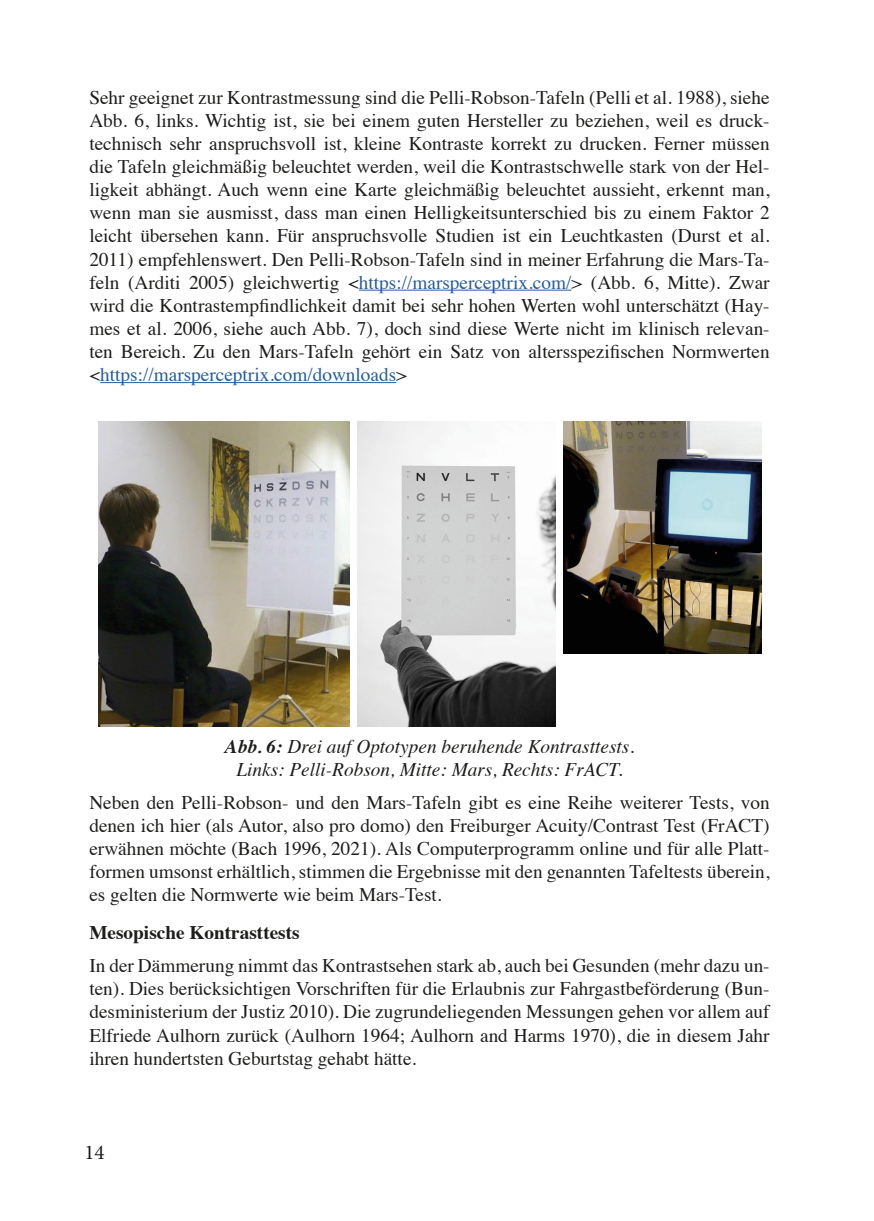
<style>
.page{position:relative;width:874px;height:1221px;background:#fff}
.page>*{position:absolute;margin:0;border:0;box-sizing:border-box;transform-origin:0 0}
.t1{font:21px "Minion Pro";color:#1d1d1b}
.t2{font:19.25px/23.1px "Times";color:#1d1d1b;text-align:justify}
.Legende{font:italic 19.25px/23.1px "Times";color:#1d1d1b;text-align:center}
.Überschrift_2{font:700 19.25px "Times";color:#1d1d1b}
.s1{color:#275b9c}
.s2{font-weight:700}
</style>
<div class="page">
<hr style="left:359px;top:290px;width:212px;height:1px;background:#275b9c">
<hr style="left:100px;top:382px;width:296px;height:1px;background:#275b9c">
<img style="left:98px;top:421px;width:251px;height:305px">
<img style="left:357px;top:421px;width:197px;height:305px">
<img style="left:563px;top:421px;width:197px;height:232px">
<p class="t2" style="left:89px;top:84px;width:681px">Sehr geeignet zur Kontrastmessung sind die Pelli-Robson-Tafeln (Pelli et al. 1988), siehe Abb. 6, links. Wichtig ist, sie bei einem guten Hersteller zu beziehen, weil es druck&shy;technisch sehr anspruchsvoll ist, kleine Kontraste korrekt zu drucken. Ferner müssen die Tafeln gleichmäßig beleuchtet werden, weil die Kontrastschwelle stark von der Hel&shy;ligkeit abhängt. Auch wenn eine Karte gleichmäßig beleuchtet aussieht, erkennt man, wenn man sie ausmisst, dass man einen Helligkeitsunterschied bis zu einem Faktor 2 leicht übersehen kann. Für anspruchsvolle Studien ist ein Leuchtkasten (Durst et al.<br>2011) empfehlenswert. Den Pelli-Robson-Tafeln sind in meiner Erfahrung die Mars-Ta&shy;feln (Arditi 2005) gleichwertig &lt;<span class="s1">https://marsperceptrix.com/</span>&gt; (Abb. 6, Mitte). Zwar wird die Kontrastempfindlichkeit damit bei sehr hohen Werten wohl unterschätzt (Hay&shy;mes et al. 2006, siehe auch Abb. 7), doch sind diese Werte nicht im klinisch relevan&shy;ten Bereich. Zu den Mars-Tafeln gehört ein Satz von altersspezifischen Normwerten &lt;<span class="s1">https://marsperceptrix.com/downloads</span>&gt;</p>
<p class="Legende" style="left:225px;top:733px;width:410px"><span class="s2">Abb. 6:</span> Drei auf Optotypen beruhende Kontrasttests.<br>Links: Pelli-Robson, Mitte: Mars, Rechts: FrACT.</p>
<p class="t2" style="left:89px;top:789px;width:681px">Neben den Pelli-Robson- und den Mars-Tafeln gibt es eine Reihe weiterer Tests, von denen ich hier (als Autor, also pro domo) den Freiburger Acuity/Contrast Test (FrACT) erwähnen möchte (Bach 1996, 2021). Als Computerprogramm online und für alle Platt&shy;formen umsonst erhältlich, stimmen die Ergebnisse mit den genannten Tafeltests überein, es gelten die Normwerte wie beim Mars-Test.</p>
<p class="Überschrift_2" style="left:89px;top:914px;width:212px">Mesopische Kontrasttests</p>
<p class="t2" style="left:89px;top:952px;width:681px">In der Dämmerung nimmt das Kontrastsehen stark ab, auch bei Gesunden (mehr dazu un&shy;ten). Dies berücksichtigen Vorschriften für die Erlaubnis zur Fahrgastbeförderung (Bun&shy;desministerium der Justiz 2010). Die zugrundeliegenden Messungen gehen vor allem auf Elfriede Aulhorn zurück (Aulhorn 1964; Aulhorn and Harms 1970), die in diesem Jahr ihren hundertsten Geburtstag gehabt hätte.</p>
<p class="t1" style="left:84px;top:1137px;width:22px">14</p>
</div>
